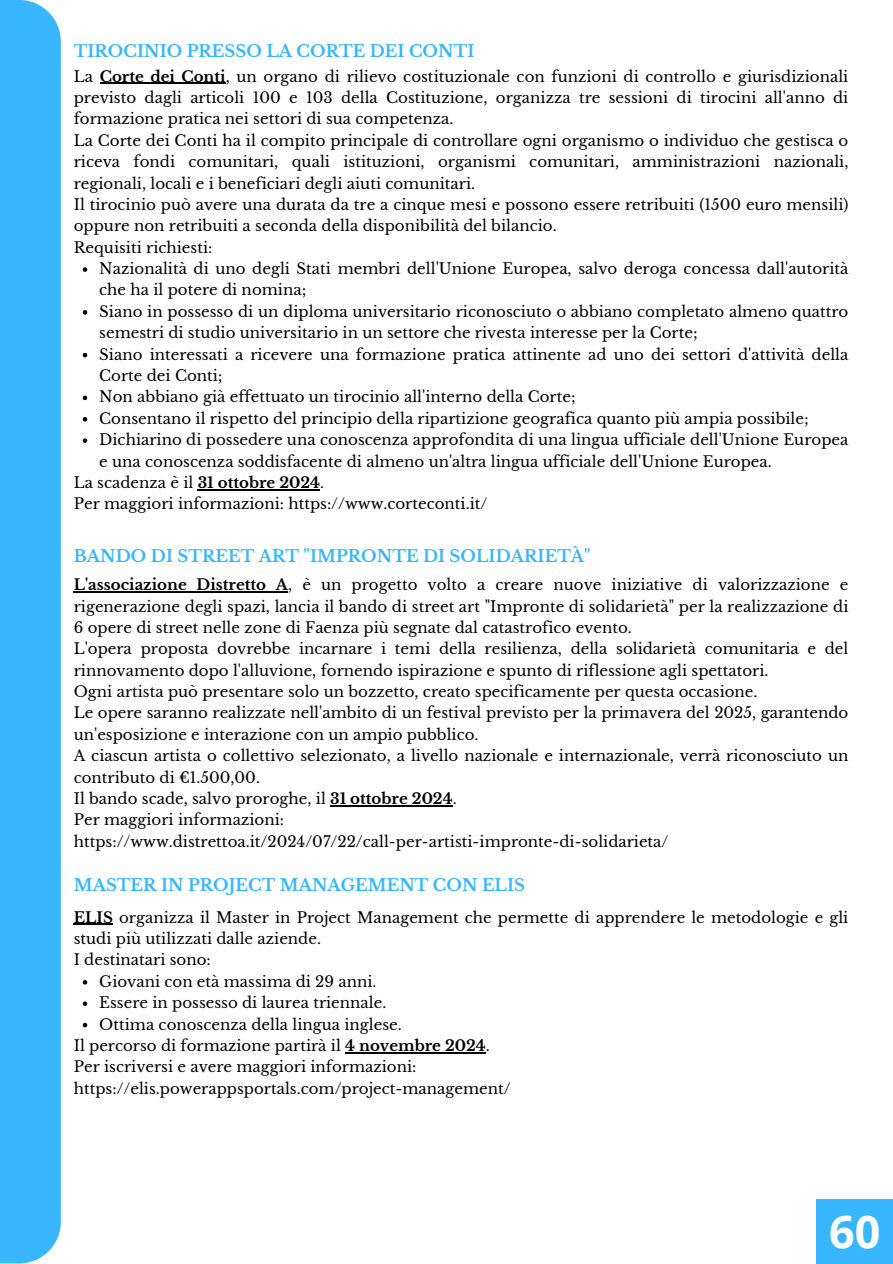
<style>
.page{position:relative;width:893px;height:1264px;background:#fff}
.page>*{position:absolute;margin:0;border:0;box-sizing:border-box;transform-origin:0 0}
.t1{font:700 45px "Open Sans";color:#fff}
.t2{font:700 16.5px "Libre Baskerville";color:#38b6ff}
.t3{font:15px/21.3px "Libre Baskerville";color:#000}
.s1{font-weight:700}
</style>
<div class="page">
<div style="left:0;top:0;width:61px;height:1262px;background:#38b6ff"></div>
<div style="left:816px;top:1198px;width:76px;height:65px;background:#38b6ff"></div>
<hr style="left:100px;top:83px;width:126px;height:1px;background:#000">
<svg style="left:83px;top:267px;width:4px;height:5px"></svg>
<svg style="left:83px;top:310px;width:4px;height:4px"></svg>
<svg style="left:83px;top:353px;width:4px;height:4px"></svg>
<svg style="left:83px;top:395px;width:4px;height:5px"></svg>
<svg style="left:83px;top:417px;width:4px;height:4px"></svg>
<svg style="left:83px;top:438px;width:4px;height:5px"></svg>
<hr style="left:198px;top:489px;width:122px;height:1px;background:#000">
<hr style="left:74px;top:591px;width:214px;height:1px;background:#000">
<hr style="left:330px;top:805px;width:122px;height:1px;background:#000">
<hr style="left:74px;top:923px;width:39px;height:1px;background:#000">
<svg style="left:83px;top:980px;width:4px;height:4px"></svg>
<svg style="left:83px;top:1001px;width:4px;height:4px"></svg>
<svg style="left:83px;top:1022px;width:4px;height:5px"></svg>
<hr style="left:345px;top:1052px;width:141px;height:1px;background:#000">
<p class="t2" style="left:74px;top:41px;width:402px">TIROCINIO PRESSO LA CORTE DEI CONTI</p>
<p class="t3" style="left:74px;top:66px;width:776px;text-align:justify">La <span class="s1">Corte dei Conti</span>, un organo di rilievo costituzionale con funzioni di controllo e giurisdizionali previsto dagli articoli 100 e 103 della Costituzione, organizza tre sessioni di tirocini all'anno di formazione pratica nei settori di sua competenza.</p>
<p class="t3" style="left:74px;top:130px;width:776px;text-align:justify">La Corte dei Conti ha il compito principale di controllare ogni organismo o individuo che gestisca o riceva fondi comunitari, quali istituzioni, organismi comunitari, amministrazioni nazionali, regionali, locali e i beneficiari degli aiuti comunitari.</p>
<p class="t3" style="left:74px;top:194px;width:776px">Il tirocinio può avere una durata da tre a cinque mesi e possono essere retribuiti (1500 euro mensili) oppure non retribuiti a seconda della disponibilità del bilancio.</p>
<p class="t3" style="left:74px;top:237px;width:140px">Requisiti richiesti:</p>
<p class="t3" style="left:99px;top:258px;width:750px">Nazionalità di uno degli Stati membri dell'Unione Europea, salvo deroga concessa dall'autorità che ha il potere di nomina;</p>
<p class="t3" style="left:99px;top:301px;width:750px">Siano in possesso di un diploma universitario riconosciuto o abbiano completato almeno quattro semestri di studio universitario in un settore che rivesta interesse per la Corte;</p>
<p class="t3" style="left:99px;top:344px;width:750px">Siano interessati a ricevere una formazione pratica attinente ad uno dei settori d'attività della<br>Corte dei Conti;</p>
<p class="t3" style="left:99px;top:386px;width:478px">Non abbiano già effettuato un tirocinio all'interno della Corte;</p>
<p class="t3" style="left:99px;top:408px;width:711px">Consentano il rispetto del principio della ripartizione geografica quanto più ampia possibile;</p>
<p class="t3" style="left:99px;top:429px;width:750px">Dichiarino di possedere una conoscenza approfondita di una lingua ufficiale dell'Unione Europea e una conoscenza soddisfacente di almeno un'altra lingua ufficiale dell'Unione Europea.</p>
<p class="t3" style="left:74px;top:472px;width:252px">La scadenza è il <span class="s1">31 ottobre 2024</span>.</p>
<h1 class="t3" style="left:74px;top:493px;width:415px">Per maggiori informazioni: https://www.corteconti.it/</h1>
<p class="t2" style="left:74px;top:546px;width:518px">BANDO DI STREET ART "IMPRONTE DI SOLIDARIETÀ"</p>
<p class="t3" style="left:74px;top:574px;width:776px;text-align:justify"><span class="s1">L'associazione Distretto A</span>, è un progetto volto a creare nuove iniziative di valorizzazione e rigenerazione degli spazi, lancia il bando di street art "Impronte di solidarietà" per la realizzazione di 6 opere di street nelle zone di Faenza più segnate dal catastrofico evento.</p>
<p class="t3" style="left:74px;top:638px;width:776px">L'opera proposta dovrebbe incarnare i temi della resilienza, della solidarietà comunitaria e del rinnovamento dopo l'alluvione, fornendo ispirazione e spunto di riflessione agli spettatori.</p>
<p class="t3" style="left:74px;top:681px;width:685px">Ogni artista può presentare solo un bozzetto, creato specificamente per questa occasione.</p>
<p class="t3" style="left:74px;top:702px;width:776px">Le opere saranno realizzate nell'ambito di un festival previsto per la primavera del 2025, garantendo un'esposizione e interazione con un ampio pubblico.</p>
<p class="t3" style="left:74px;top:745px;width:776px">A ciascun artista o collettivo selezionato, a livello nazionale e internazionale, verrà riconosciuto un contributo di €1.500,00.</p>
<p class="t3" style="left:74px;top:788px;width:384px">Il bando scade, salvo proroghe, il <span class="s1">31 ottobre 2024</span>.</p>
<p class="t3" style="left:74px;top:809px;width:212px">Per maggiori informazioni:</p>
<h1 class="t3" style="left:74px;top:830px;width:596px">https://www.distrettoa.it/2024/07/22/call-per-artisti-impronte-di-solidarieta/</h1>
<p class="t2" style="left:74px;top:875px;width:453px">MASTER IN PROJECT MANAGEMENT CON ELIS</p>
<p class="t3" style="left:74px;top:906px;width:776px"><span class="s1">ELIS</span> organizza il Master in Project Management che permette di apprendere le metodologie e gli studi più utilizzati dalle aziende.</p>
<p class="t3" style="left:74px;top:949px;width:139px">I destinatari sono:</p>
<p class="t3" style="left:99px;top:970px;width:279px">Giovani con età massima di 29 anni.</p>
<p class="t3" style="left:99px;top:992px;width:288px">Essere in possesso di laurea triennale.</p>
<p class="t3" style="left:99px;top:1013px;width:304px">Ottima conoscenza della lingua inglese.</p>
<p class="t3" style="left:74px;top:1035px;width:417px">Il percorso di formazione partirà il <span class="s1">4 novembre 2024</span>.</p>
<p class="t3" style="left:74px;top:1056px;width:344px">Per iscriversi e avere maggiori informazioni:</p>
<p class="t3" style="left:74px;top:1077px;width:438px">https://elis.powerappsportals.com/project-management/</p>
<h1 class="t1" style="left:829px;top:1199px;width:53px">60</h1>
</div>
